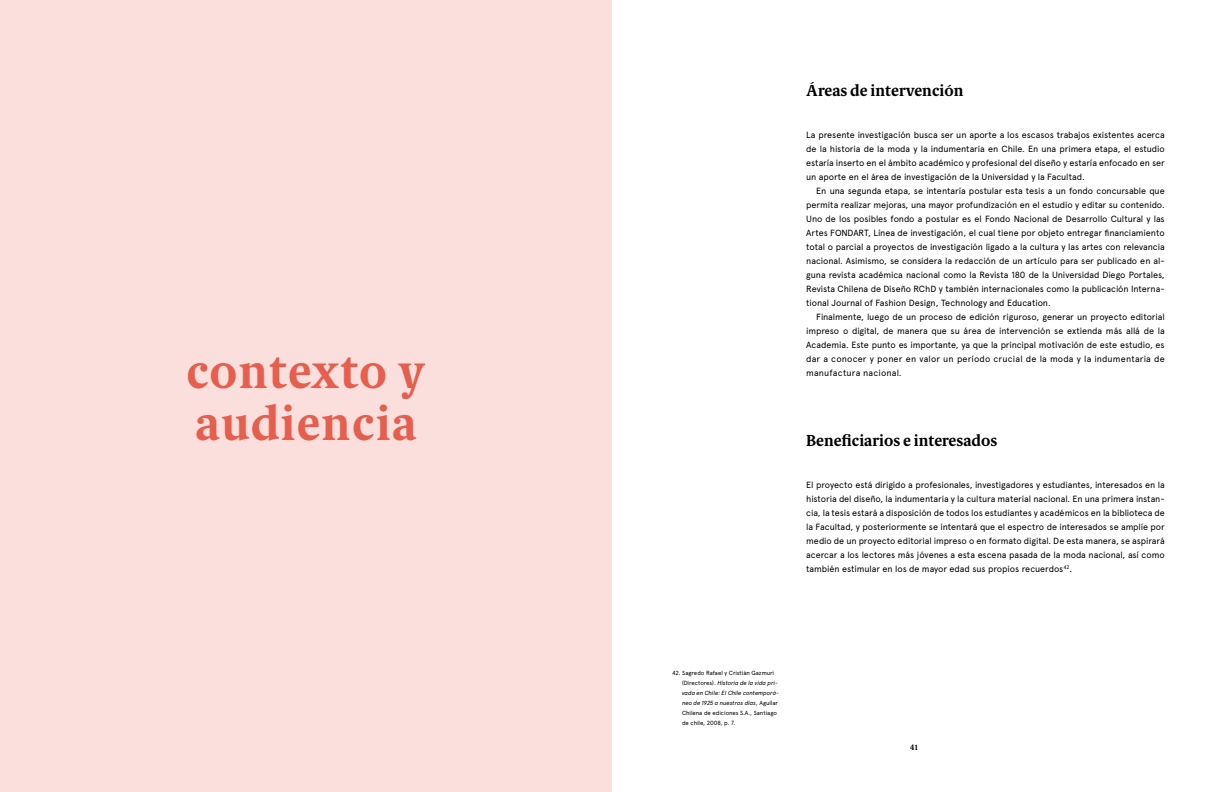
<style>
.page{position:relative;width:1224px;height:792px;background:#fff}
.page>*{position:absolute;margin:0;border:0;box-sizing:border-box;transform-origin:0 0}
.t1{font:700 48px/52px "Berlingske Text";letter-spacing:.025em;color:#e65e4e}
.t2{font:700 16px "Berlingske Text";color:#000}
.t3{font:9px/14px "Apercu Pro";letter-spacing:-.005em;color:#000;text-align:justify}
.t4{font:700 8px "Berlingske Text";color:#000}
.t5{font:6px/10px "Apercu Pro";letter-spacing:-.005em;color:#000}
.s1{font-style:italic}
</style>
<div class="page">
<div style="left:0;top:0;width:612px;height:792px;background:#fadfdc"></div>
<h1 class="t1" style="left:186px;top:346px;width:241px">contexto y audiencia</h1>
<h2 class="t2" style="left:806px;top:81px;width:159px">Áreas de intervención</h2>
<p class="t3" style="left:806px;top:127px;width:360px">La presente investigación busca ser un aporte a los escasos trabajos existentes acerca de la historia de la moda y la indumentaria en Chile. En una primera etapa, el estudio estaría inserto en el ámbito académico y profesional del diseño y estaría enfocado en ser un aporte en el área de investigación de la Universidad y la Facultad.</p>
<p class="t3" style="left:806px;top:183px;width:360px;text-indent:10px">En una segunda etapa, se intentaría postular esta tesis a un fondo concursable que permita realizar mejoras, una mayor profundización en el estudio y editar su contenido.<br>Uno de los posibles fondo a postular es el Fondo Nacional de Desarrollo Cultural y las Artes FONDART, Línea de investigación, el cual tiene por objeto entregar financiamiento total o parcial a proyectos de investigación ligado a la cultura y las artes con relevancia nacional. Asimismo, se considera la redacción de un artículo para ser publicado en al&shy;guna revista académica nacional como la Revista 180 de la Universidad Diego Portales, Revista Chilena de Diseño RChD y también internacionales como la publicación Interna&shy;tional Journal of Fashion Design, Technology and Education.</p>
<p class="t3" style="left:806px;top:309px;width:360px;text-indent:10px">Finalmente, luego de un proceso de edición riguroso, generar un proyecto editorial impreso o digital, de manera que su área de intervención se extienda más allá de la Academia. Este punto es importante, ya que la principal motivación de este estudio, es dar a conocer y poner en valor un período crucial de la moda y la indumentaria de manufactura nacional.</p>
<h2 class="t2" style="left:806px;top:431px;width:192px">Beneficiarios e interesados</h2>
<p class="t3" style="left:806px;top:477px;width:360px">El proyecto está dirigido a profesionales, investigadores y estudiantes, interesados en la historia del diseño, la indumentaria y la cultura material nacional. En una primera instan&shy;cia, la tesis estará a disposición de todos los estudiantes y académicos en la biblioteca de la Facultad, y posteriormente se intentará que el espectro de interesados se amplíe por medio de un proyecto editorial impreso o en formato digital. De esta manera, se aspirará acercar a los lectores más jóvenes a esta escena pasada de la moda nacional, así como también estimular en los de mayor edad sus propios recuerdos<sup>42</sup>.</p>
<p class="t5" style="left:682px;top:667px;width:99px;text-indent:-10px">42. Sagredo Rafael y Cristián Gazmuri (Directores). <span class="s1">Historia de la vida pri&shy;vada en Chile: El Chile contemporá&shy;neo de 1925 a nuestros días</span>, Aguilar Chilena de ediciones S.A., Santiago de chile, 2008, p. 7.</p>
<p class="t4" style="left:910px;top:742px;width:10px">41</p>
</div>
